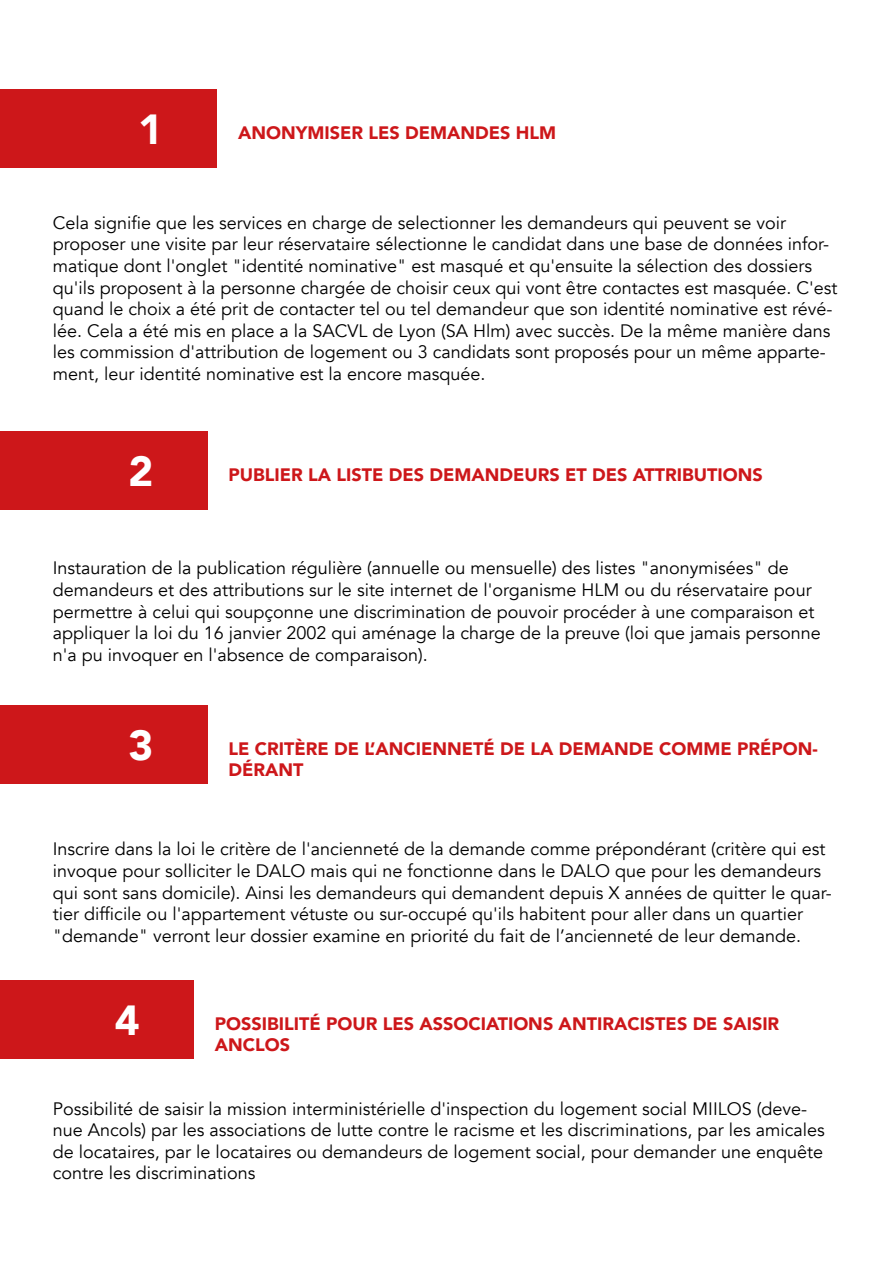
<style>
.page{position:relative;width:893px;height:1263px;background:#fff}
.page>*{position:absolute;margin:0;border:0;box-sizing:border-box;transform-origin:0 0}
.t1{font:900 42px "Avenir";color:#fff}
.t2{font:18px/21.6px "Avenir";color:#000}
.t3{font:900 18px/21.6px "Avenir";color:#cd171a}
</style>
<div class="page">
<div style="left:0;top:89px;width:217px;height:79px;background:#cd171a"></div>
<div style="left:0;top:432px;width:207px;height:78px;background:#cd171a"></div>
<div style="left:0;top:705px;width:207px;height:79px;background:#cd171a"></div>
<div style="left:0;top:980px;width:193px;height:79px;background:#cd171a"></div>
<h1 class="t1" style="left:138px;top:93px;width:26px">1</h1>
<p class="t3" style="left:238px;top:121px;width:319px">ANONYMISER LES DEMANDES HLM</p>
<p class="t2" style="left:53px;top:212px;width:786px">Cela signifie que les services en charge de selectionner les demandeurs qui peuvent se voir proposer une visite par leur réservataire sélectionne le candidat dans une base de données infor&shy;matique dont l'onglet "identité nominative" est masqué et qu'ensuite la sélection des dossiers qu'ils proposent à la personne chargée de choisir ceux qui vont être contactes est masquée. C'est quand le choix a été prit de contacter tel ou tel demandeur que son identité nominative est révé&shy;lée. Cela a été mis en place a la SACVL de Lyon (SA Hlm) avec succès. De la même manière dans les commission d'attribution de logement ou 3 candidats sont proposés pour un même apparte&shy;ment, leur identité nominative est la encore masquée.</p>
<h1 class="t1" style="left:128px;top:436px;width:26px">2</h1>
<p class="t3" style="left:228px;top:463px;width:536px">PUBLIER LA LISTE DES DEMANDEURS ET DES ATTRIBUTIONS</p>
<p class="t2" style="left:53px;top:558px;width:770px">Instauration de la publication régulière (annuelle ou mensuelle) des listes "anonymisées" de demandeurs et des attributions sur le site internet de l'organisme HLM ou du réservataire pour permettre à celui qui soupçonne une discrimination de pouvoir procéder à une comparaison et appliquer la loi du 16 janvier 2002 qui aménage la charge de la preuve (loi que jamais personne n'a pu invoquer en l'absence de comparaison).</p>
<h1 class="t1" style="left:128px;top:709px;width:26px">3</h1>
<p class="t3" style="left:228px;top:737px;width:591px">LE CRITÈRE DE L’ANCIENNETÉ DE LA DEMANDE COMME PRÉPON-<br>DÉRANT</p>
<p class="t2" style="left:53px;top:839px;width:781px">Inscrire dans la loi le critère de l'ancienneté de la demande comme prépondérant (critère qui est invoque pour solliciter le DALO mais qui ne fonctionne dans le DALO que pour les demandeurs qui sont sans domicile). Ainsi les demandeurs qui demandent depuis X années de quitter le quar&shy;tier difficile ou l'appartement vétuste ou sur-occupé qu'ils habitent pour aller dans un quartier "demande" verront leur dossier examine en priorité du fait de l’ancienneté de leur demande.</p>
<h1 class="t1" style="left:115px;top:984px;width:26px">4</h1>
<p class="t3" style="left:215px;top:1012px;width:566px">POSSIBILITÉ POUR LES ASSOCIATIONS ANTIRACISTES DE SAISIR<br>ANCLOS</p>
<p class="t2" style="left:53px;top:1098px;width:773px">Possibilité de saisir la mission interministérielle d'inspection du logement social MIILOS (deve&shy;nue Ancols) par les associations de lutte contre le racisme et les discriminations, par les amicales de locataires, par le locataires ou demandeurs de logement social, pour demander une enquête contre les discriminations</p>
</div>
